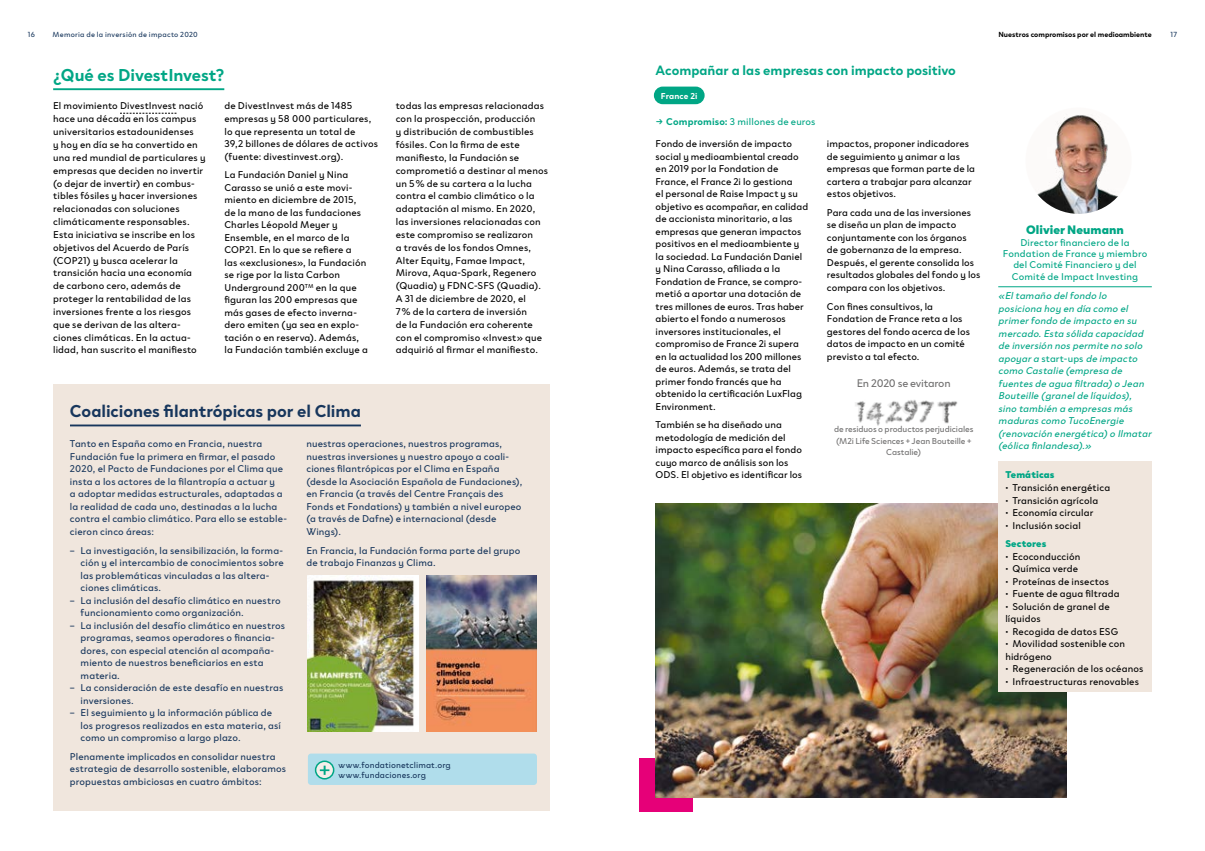
<style>
.page{position:relative;width:1205px;height:851px;background:#fff}
.page>*{position:absolute;margin:0;border:0;box-sizing:border-box;transform-origin:0 0}
.t1{font:700 17.5px "Clother";letter-spacing:-.005em;color:#17365c}
.t2{font:700 17.5px "Clother";letter-spacing:-.005em;color:#00a685}
.t3{font:700 13.75px "Clother";color:#00a685}
.t4{font:900 12.5px "Clother";letter-spacing:.005em;color:#00a685}
.t5{font:11.25px "Clother";letter-spacing:-.02em;color:#706f6f}
.t6{font:10px/12.5px "Clother";letter-spacing:.01em;color:#000}
.t7{font:10px/12.5px "Clother";letter-spacing:.015em;color:#17365c}
.t8{font:italic 10px/12.5px "Clother";color:#00a685}
.t9{font:10px/11.2px "Clother";letter-spacing:.015em;color:#00a685;text-align:center}
.t10{font:900 10px "Clother";letter-spacing:.01em;color:#00a685}
.t11{font:8.75px/11.2px "Clother";letter-spacing:-.01em;color:#706f6f;text-align:center}
.t12{font:8.75px/10px "Clother";letter-spacing:.01em;color:#17365c}
.t13{font:700 8.75px "Clother";letter-spacing:.015em;color:#fff}
.t14{font:7.5px "Clother";letter-spacing:.035em;color:#17365c}
.t15{font:700 7.5px "Clother";color:#000}
.s1{font-weight:700;color:#00a685}
.s2{color:#00a685}
.s3{font-style:normal}
</style>
<div class="page">
<div style="left:640px;top:758px;width:53px;height:53px;background:#e60078"></div>
<hr style="left:53px;top:88px;width:171px;height:2px;background:#00a685">
<svg style="left:120px;top:113px;width:56px;height:1px"></svg>
<div style="left:53px;top:384px;width:497px;height:426px;background:#f0e6dd"></div>
<hr style="left:70px;top:424px;width:291px;height:2px;background:#17365c">
<img style="left:308px;top:575px;width:110px;height:156px">
<img style="left:426px;top:575px;width:111px;height:156px">
<div style="left:308px;top:753px;width:229px;height:31px;background:#b0ddeb;border-radius:3px"></div>
<svg style="left:316px;top:761px;width:18px;height:17px"></svg>
<div style="left:315px;top:760px;width:19px;height:19px;border:2px solid #00a685;border-radius:50%"></div>
<svg style="left:320px;top:765px;width:9px;height:9px"></svg>
<div style="left:654px;top:87px;width:50px;height:17px;background:#00a685;border-radius:9px"></div>
<hr style="left:998px;top:286px;width:154px;height:1px;background:#00a685">
<img style="left:1025px;top:107px;width:106px;height:107px;border-radius:53px">
<img style="left:656px;top:503px;width:410px;height:294px">
<div style="left:998px;top:461px;width:154px;height:230px;background:#f0e6dd"></div>
<img style="left:857px;top:400px;width:101px;height:26px">
<p class="t14" style="left:28px;top:28px;width:9px">16</p>
<p class="t14" style="left:53px;top:28px;width:147px">Memoria de la inversión de impacto 2020</p>
<p class="t15" style="left:998px;top:30px;width:155px">Nuestros compromisos por el medioambiente</p>
<p class="t14" style="left:1170px;top:29px;width:8px">17</p>
<h1 class="t2" style="left:53px;top:65px;width:173px">¿Qué es DivestInvest?</h1>
<p class="t6" style="left:53px;top:99px;width:154px;line-height:12.9px">El movimiento DivestInvest nació hace una década en los campus universitarios estadounidenses<br>y hoy en día se ha convertido en una red mundial de particulares y empresas que deciden no invertir (o dejar de invertir) en combus&shy;tibles fósiles y hacer inversiones relacionadas con soluciones climáticamente responsables.<br>Esta iniciativa se inscribe en los objetivos del Acuerdo de París (COP21) y busca acelerar la transición hacia una economía de carbono cero, además de proteger la rentabilidad de las inversiones frente a los riesgos que se derivan de las altera&shy;ciones climáticas. En la actua&shy;lidad, han suscrito el manifiesto</p>
<p class="t6" style="left:224px;top:100px;width:155px">de DivestInvest más de 1485 empresas y 58 000 particulares, lo que representa un total de<br>39,2 billones de dólares de activos (fuente: divestinvest.org).</p>
<p class="t6" style="left:224px;top:168px;width:145px">La Fundación Daniel y Nina<br>Carasso se unió a este movi&shy;miento en diciembre de 2015, de la mano de las fundaciones<br>Charles Léopold Meyer y<br>Ensemble, en el marco de la<br>COP21. En lo que se refiere a<br>las «exclusiones», la Fundación se rige por la lista Carbon<br>Underground 200<sup>TM</sup> en la que figuran las 200 empresas que más gases de efecto inverna&shy;dero emiten (ya sea en explo&shy;tación o en reserva). Además, la Fundación también excluye a</p>
<p class="t6" style="left:396px;top:99px;width:154px;line-height:12.9px">todas las empresas relacionadas con la prospección, producción<br>y distribución de combustibles fósiles. Con la firma de este manifiesto, la Fundación se comprometió a destinar al menos un 5% de su cartera a la lucha contra el cambio climático o la adaptación al mismo. En 2020, las inversiones relacionadas con este compromiso se realizaron<br>a través de los fondos Omnes,<br>Alter Equity, Famae Impact,<br>Mirova, Aqua-Spark, Regenero (Quadia) y FDNC-SFS (Quadia).<br>A 31 de diciembre de 2020, el<br>7% de la cartera de inversión<br>de la Fundación era coherente con el compromiso «Invest» que adquirió al firmar el manifiesto.</p>
<h1 class="t1" style="left:70px;top:401px;width:292px">Coaliciones filantrópicas por el Clima</h1>
<p class="t7" style="left:70px;top:437px;width:218px">Tanto en España como en Francia, nuestra Fundación fue la primera en firmar, el pasado 2020, el Pacto de Fundaciones por el Clima que insta a los actores de la filantropía a actuar y<br>a adoptar medidas estructurales, adaptadas a la realidad de cada uno, destinadas a la lucha contra el cambio climático. Para ello se estable&shy;cieron cinco áreas:</p>
<p class="t7" style="left:81px;top:543px;width:205px;text-indent:-11px">– La investigación, la sensibilización, la forma&shy;ción y el intercambio de conocimientos sobre las problemáticas vinculadas a las altera&shy;ciones climáticas.</p>
<p class="t7" style="left:81px;top:593px;width:201px;text-indent:-11px">– La inclusión del desafío climático en nuestro funcionamiento como organización.</p>
<p class="t7" style="left:81px;top:618px;width:206px;text-indent:-11px">– La inclusión del desafío climático en nuestros programas, seamos operadores o financia&shy;dores, con especial atención al acompaña&shy;miento de nuestros beneficiarios en esta materia.</p>
<p class="t7" style="left:81px;top:681px;width:204px;text-indent:-11px">– La consideración de este desafío en nuestras inversiones.</p>
<p class="t7" style="left:81px;top:706px;width:202px;text-indent:-11px">– El seguimiento y la información pública de los progresos realizados en esta materia, así como un compromiso a largo plazo.</p>
<p class="t7" style="left:70px;top:750px;width:217px">Plenamente implicados en consolidar nuestra estrategia de desarrollo sostenible, elaboramos propuestas ambiciosas en cuatro ámbitos:</p>
<p class="t7" style="left:306px;top:437px;width:217px">nuestras operaciones, nuestros programas, nuestras inversiones y nuestro apoyo a coali&shy;ciones filantrópicas por el Clima en España (desde la Asociación Española de Fundaciones), en Francia (a través del Centre Français des Fonds et Fondations) y también a nivel europeo (a través de Dafne) e internacional (desde Wings).</p>
<p class="t7" style="left:306px;top:543px;width:216px">En Francia, la Fundación forma parte del grupo de trabajo Finanzas y Clima.</p>
<p class="t12" style="left:339px;top:759px;width:114px">www.fondationetclimat.org www.fundaciones.org</p>
<h2 class="t3" style="left:656px;top:62px;width:302px">Acompañar a las empresas con impacto positivo</h2>
<p class="t13" style="left:661px;top:90px;width:38px">France 2i</p>
<p class="t6" style="left:656px;top:111px;width:161px;line-height:21.5px;text-indent:11px"><span class="s1">Compromiso:</span> <span class="s2">3 millones de euros<br></span>Fondo de inversión de impacto</p>
<p class="t6" style="left:656px;top:150px;width:154px">social y medioambiental creado en 2019 por la Fondation de<br>France, el France 2i lo gestiona<br>el personal de Raise Impact y su objetivo es acompañar, en calidad de accionista minoritario, a las empresas que generan impactos positivos en el medioambiente y la sociedad. La Fundación Daniel y Nina Carasso, afiliada a la<br>Fondation de France, se compro&shy;metió a aportar una dotación de tres millones de euros. Tras haber abierto el fondo a numerosos inversores institucionales, el compromiso de France 2i supera en la actualidad los 200 millones de euros. Además, se trata del primer fondo francés que ha obtenido la certificación LuxFlag<br>Environment.</p>
<p class="t6" style="left:656px;top:418px;width:148px">También se ha diseñado una metodología de medición del impacto específica para el fondo cuyo marco de análisis son los<br>ODS. El objetivo es identificar los</p>
<p class="t6" style="left:827px;top:137px;width:150px">impactos, proponer indicadores de seguimiento y animar a las empresas que forman parte de la cartera a trabajar para alcanzar estos objetivos.</p>
<p class="t6" style="left:827px;top:206px;width:155px">Para cada una de las inversiones se diseña un plan de impacto conjuntamente con los órganos de gobernanza de la empresa.<br>Después, el gerente consolida los resultados globales del fondo y los compara con los objetivos.</p>
<p class="t6" style="left:827px;top:300px;width:144px">Con fines consultivos, la<br>Fondation de France reta a los gestores del fondo acerca de los datos de impacto en un comité previsto a tal efecto.</p>
<p class="t5" style="left:857px;top:374px;width:95px">En 2020 se evitaron</p>
<p class="t11" style="left:834px;top:423px;width:141px">de residuos o productos perjudiciales (M2i Life Sciences + Jean Bouteille +<br>Castalie)</p>
<p class="t4" style="left:1026px;top:223px;width:99px">Olivier Neumann</p>
<p class="t9" style="left:1003px;top:236px;width:146px">Director financiero de la<br>Fondation de France y miembro del Comité Financiero y del<br>Comité de Impact Investing</p>
<p class="t8" style="left:998px;top:289px;width:158px">«Eltamañodelfondolo posicionahoyendíacomoel primerfondodeimpactoensu mercado.Estasólidacapacidad deinversiónnospermitenosolo apoyara<span class="s3">s ta r t- u p s</span> deimpacto comoCastalie(empresade fuentesdeaguafiltrada)oJean<br>Bouteille(graneldelíquidos), sinotambiénaempresasmás madurascomoTucoEnergie (renovaciónenergética)oIlmatar (eólicafinlandesa).»</p>
<p class="t10" style="left:1005px;top:469px;width:51px">Temáticas</p>
<p class="t6" style="left:1005px;top:481px;width:106px">• Transición energética</p>
<p class="t6" style="left:1005px;top:493px;width:94px">• Transición agrícola</p>
<p class="t6" style="left:1005px;top:506px;width:89px">• Economía circular</p>
<p class="t6" style="left:1005px;top:518px;width:77px">• Inclusión social</p>
<p class="t10" style="left:1005px;top:538px;width:42px">Sectores</p>
<p class="t6" style="left:1005px;top:550px;width:77px">• Ecoconducción</p>
<p class="t6" style="left:1005px;top:562px;width:74px">• Química verde</p>
<p class="t6" style="left:1005px;top:575px;width:105px">• Proteínas de insectos</p>
<p class="t6" style="left:1005px;top:587px;width:116px">• Fuente de agua filtrada</p>
<p class="t6" style="left:1005px;top:600px;width:106px">• Solución de granel de líquidos</p>
<p class="t6" style="left:1005px;top:625px;width:114px">• Recogida de datos ESG</p>
<p class="t6" style="left:1005px;top:637px;width:121px">• Movilidad sostenible con hidrógeno</p>
<p class="t6" style="left:1005px;top:662px;width:140px">• Regeneración de los océanos</p>
<p class="t6" style="left:1005px;top:675px;width:135px">• Infraestructuras renovables</p>
</div>
